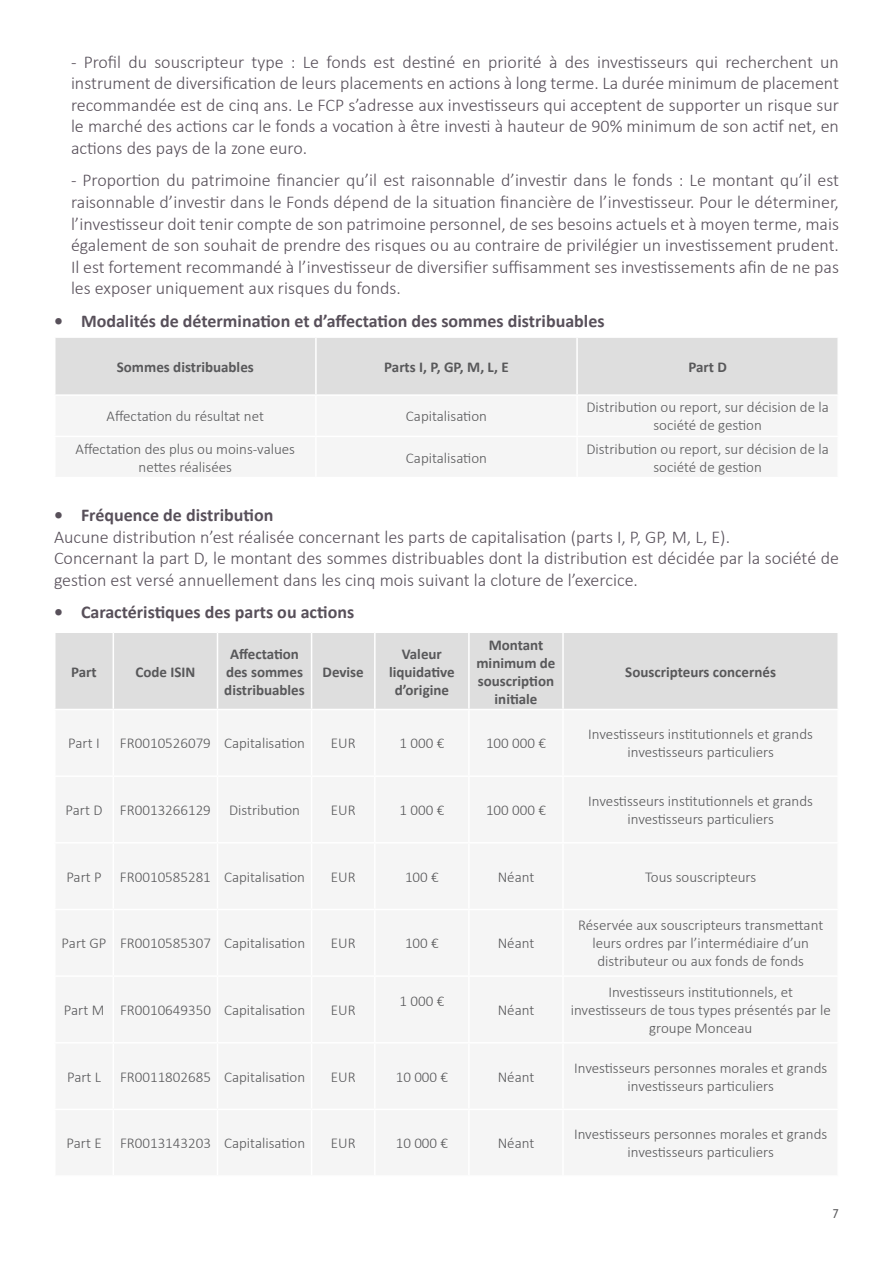
<style>
.page{position:relative;width:893px;height:1263px;background:#fff}
.page>*{position:absolute;margin:0;border:0;box-sizing:border-box;transform-origin:0 0}
.t1{font:300 18px/21.6px "Calibri";color:#58505a;text-align:justify}
.t2{font:700 18px "Calibri";color:#58505a}
.t3{font:300 15px/18px "Calibri";color:#58585a;text-align:center}
.t4{font:700 15px/18px "Calibri";color:#58585a;text-align:center}
.t5{font:300 12px "DIN Neuzeit Grotesk Std";color:#58585a}
</style>
<div class="page">
<div style="left:56px;top:338px;width:781px;height:56px;background:#dedede"></div>
<hr style="left:315px;top:338px;width:2px;height:56px;background:#fff">
<hr style="left:576px;top:338px;width:2px;height:56px;background:#fff">
<div style="left:56px;top:633px;width:781px;height:76px;background:#dedede"></div>
<hr style="left:113px;top:633px;width:1px;height:76px;background:#fff">
<hr style="left:217px;top:633px;width:1px;height:76px;background:#fff">
<hr style="left:311px;top:633px;width:1px;height:76px;background:#fff">
<hr style="left:374px;top:633px;width:2px;height:76px;background:#fff">
<hr style="left:468px;top:633px;width:2px;height:76px;background:#fff">
<hr style="left:562px;top:633px;width:2px;height:76px;background:#fff">
<p class="t1" style="left:71px;top:51px;width:769px">- Profil du souscripteur type : Le fonds est destiné en priorité à des investisseurs qui recherchent un instrument de diversification de leurs placements en actions à long terme. La durée minimum de placement recommandée est de cinq ans. Le FCP s’adresse aux investisseurs qui acceptent de supporter un risque sur le marché des actions car le fonds a vocation à être investi à hauteur de 90% minimum de son actif net, en actions des pays de la zone euro.</p>
<p class="t1" style="left:71px;top:169px;width:769px">- Proportion du patrimoine financier qu’il est raisonnable d’investir dans le fonds : Le montant qu’il est raisonnable d’investir dans le Fonds dépend de la situation financière de l’investisseur. Pour le déterminer, l’investisseur doit tenir compte de son patrimoine personnel, de ses besoins actuels et à moyen terme, mais également de son souhait de prendre des risques ou au contraire de privilégier un investissement prudent.<br>Il est fortement recommandé à l’investisseur de diversifier suffisamment ses investissements afin de ne pas les exposer uniquement aux risques du fonds.</p>
<p class="t2" style="left:54px;top:309px;width:552px">• Modalités de détermination et d’affectation des sommes distribuables</p>
<p class="t4" style="left:117px;top:358px;width:139px">Sommes distribuables</p>
<p class="t4" style="left:384px;top:358px;width:126px">Parts I, P, GP, M, L, E</p>
<p class="t4" style="left:688px;top:358px;width:40px">Part D</p>
<p class="t3" style="left:107px;top:407px;width:159px">Affectation du résultat net</p>
<p class="t3" style="left:406px;top:407px;width:83px">Capitalisation</p>
<p class="t3" style="left:586px;top:398px;width:244px">Distribution ou report, sur décision de la société de gestion</p>
<p class="t3" style="left:76px;top:439px;width:221px">Affectation des plus ou moins-values nettes réalisées</p>
<p class="t3" style="left:406px;top:448px;width:83px">Capitalisation</p>
<p class="t3" style="left:586px;top:439px;width:244px">Distribution ou report, sur décision de la société de gestion</p>
<p class="t2" style="left:54px;top:504px;width:221px">• Fréquence de distribution</p>
<p class="t1" style="left:54px;top:526px;width:786px;text-align:left">Aucune distribution n’est réalisée concernant les parts de capitalisation (parts I, P, GP, M, L, E).<br>Concernant la part D, le montant des sommes distribuables dont la distribution est décidée par la société de gestion est versé annuellement dans les cinq mois suivant la cloture de l’exercice.</p>
<p class="t2" style="left:54px;top:601px;width:302px">• Caractéristiques des parts ou actions</p>
<p class="t4" style="left:71px;top:662px;width:27px">Part</p>
<p class="t4" style="left:135px;top:662px;width:61px">Code ISIN</p>
<p class="t4" style="left:224px;top:644px;width:82px">Affectation des sommes distribuables</p>
<p class="t4" style="left:323px;top:662px;width:43px">Devise</p>
<p class="t4" style="left:389px;top:644px;width:67px">Valeur liquidative d’origine</p>
<p class="t4" style="left:476px;top:635px;width:81px">Montant minimum de souscription initiale</p>
<p class="t4" style="left:625px;top:662px;width:152px">Souscripteurs concernés</p>
<p class="t3" style="left:68px;top:734px;width:33px">Part I</p>
<p class="t3" style="left:120px;top:734px;width:187px">FR0010526079 Capitalisation</p>
<p class="t3" style="left:331px;top:734px;width:26px">EUR</p>
<p class="t3" style="left:399px;top:734px;width:46px">1 000 €</p>
<p class="t3" style="left:486px;top:734px;width:62px">100 000 €</p>
<p class="t3" style="left:588px;top:725px;width:226px">Investisseurs institutionnels et grands investisseurs particuliers</p>
<p class="t3" style="left:66px;top:801px;width:236px">Part D FR0013266129 Distribution</p>
<p class="t3" style="left:331px;top:801px;width:26px">EUR</p>
<p class="t3" style="left:399px;top:801px;width:46px">1 000 €</p>
<p class="t3" style="left:486px;top:801px;width:62px">100 000 €</p>
<p class="t3" style="left:588px;top:792px;width:226px">Investisseurs institutionnels et grands investisseurs particuliers</p>
<p class="t3" style="left:66px;top:868px;width:240px">Part P FR0010585281 Capitalisation</p>
<p class="t3" style="left:331px;top:868px;width:26px">EUR</p>
<p class="t3" style="left:405px;top:868px;width:35px">100 €</p>
<p class="t3" style="left:498px;top:868px;width:38px">Néant</p>
<p class="t3" style="left:645px;top:868px;width:113px">Tous souscripteurs</p>
<p class="t3" style="left:62px;top:934px;width:245px">Part GP FR0010585307 Capitalisation</p>
<p class="t3" style="left:331px;top:934px;width:26px">EUR</p>
<p class="t3" style="left:405px;top:934px;width:35px">100 €</p>
<p class="t3" style="left:498px;top:934px;width:38px">Néant</p>
<p class="t3" style="left:64px;top:1001px;width:243px">Part M FR0010649350 Capitalisation</p>
<p class="t3" style="left:331px;top:1001px;width:26px">EUR</p>
<p class="t3" style="left:400px;top:992px;width:46px">1 000 €</p>
<p class="t3" style="left:498px;top:1001px;width:38px">Néant</p>
<p class="t3" style="left:578px;top:916px;width:247px">Réservée aux souscripteurs transmettant leurs ordres par l’intermédiaire d’un distributeur ou aux fonds de fonds</p>
<p class="t3" style="left:571px;top:983px;width:262px">Investisseurs institutionnels, et investisseurs de tous types présentés par le groupe Monceau</p>
<p class="t3" style="left:67px;top:1067px;width:36px">Part L</p>
<p class="t3" style="left:120px;top:1067px;width:187px">FR0011802685 Capitalisation</p>
<p class="t3" style="left:331px;top:1067px;width:26px">EUR</p>
<p class="t3" style="left:396px;top:1067px;width:54px">10 000 €</p>
<p class="t3" style="left:498px;top:1067px;width:38px">Néant</p>
<p class="t3" style="left:574px;top:1058px;width:255px">Investisseurs personnes morales et grands investisseurs particuliers</p>
<p class="t3" style="left:67px;top:1134px;width:240px">Part E FR0013143203 Capitalisation</p>
<p class="t3" style="left:331px;top:1134px;width:26px">EUR</p>
<p class="t3" style="left:396px;top:1134px;width:54px">10 000 €</p>
<p class="t3" style="left:498px;top:1134px;width:38px">Néant</p>
<p class="t3" style="left:574px;top:1125px;width:255px">Investisseurs personnes morales et grands investisseurs particuliers</p>
<p class="t5" style="left:833px;top:1206px;width:8px">7</p>
</div>
